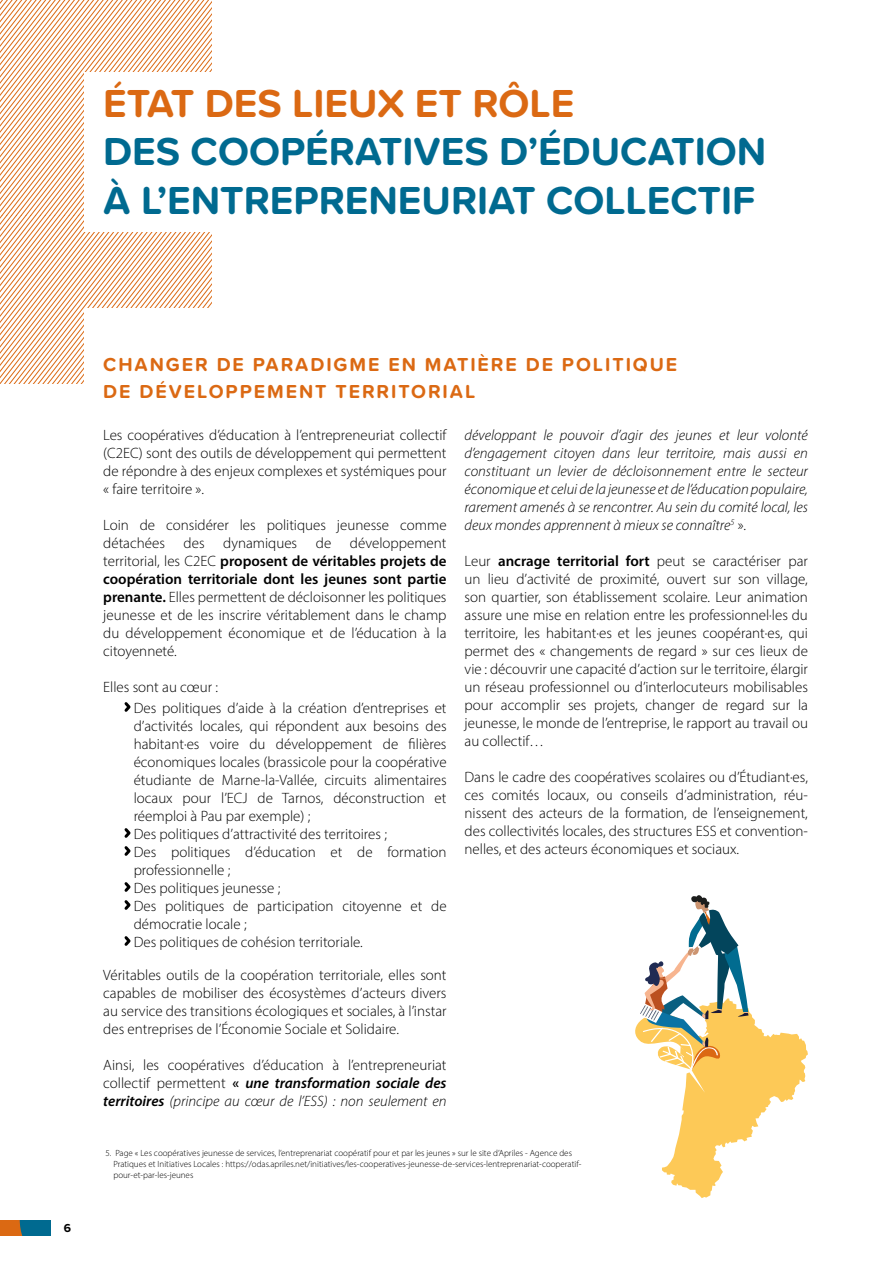
<style>
.page{position:relative;width:893px;height:1263px;background:#fff}
.page>*{position:absolute;margin:0;border:0;box-sizing:border-box;transform-origin:0 0}
.t1{font:700 40.5px/48.6px "Proxima Soft";color:#006a90}
.t2{font:700 40.5px "Proxima Soft";color:#db6913}
.t3{font:700 19.5px/26.5px "Proxima Soft";letter-spacing:.1em;color:#db6913}
.t4{font:300 15px/18px "Myriad Pro";color:#000;text-align:justify}
.t5{font:italic 300 15px/18px "Myriad Pro";color:#000;text-align:justify}
.t6{font:700 12px "Proxima Soft";color:#000}
.t7{font:300 9px/10.8px "Myriad Pro";color:#000}
.s1{font-weight:600}
.s2{font-weight:600;font-style:italic}
.s3{font-style:italic}
.s4{font-style:normal}
</style>
<div class="page">
<svg style="left:0;top:1220px;width:51px;height:15px"></svg>
<svg style="left:0;top:0;width:211px;height:383px"></svg>
<div style="left:84px;top:72px;width:186px;height:160px;background:#fff"></div>
<svg style="left:124px;top:702px;width:7px;height:10px"></svg>
<svg style="left:124px;top:828px;width:7px;height:28px"></svg>
<svg style="left:124px;top:882px;width:7px;height:28px"></svg>
<svg style="left:124px;top:936px;width:7px;height:10px"></svg>
<div style="left:84px;top:308px;width:186px;height:96px;background:#fff"></div>
<svg style="left:635px;top:895px;width:173px;height:303px"></svg>
<h1 class="t2" style="left:103px;top:73px;width:473px">ÉTAT DES LIEUX ET RÔLE</h1>
<h1 class="t1" style="left:103px;top:126px;width:665px">DES COOPÉRATIVES D’ÉDUCATION<br>À L’ENTREPRENEURIAT COLLECTIF</h1>
<p class="t6" style="left:64px;top:1219px;width:9px">6</p>
<h2 class="t3" style="left:103px;top:351px;width:576px">CHANGER DE PARADIGME EN MATIÈRE DE POLITIQUE<br>DE DÉVELOPPEMENT TERRITORIAL</h2>
<p class="t4" style="left:103px;top:426px;width:345px">Les coopératives d’éducation à l’entrepreneuriat collectif (C2EC) sont des outils de développement qui permettent de répondre à des enjeux complexes et systémiques pour « faire territoire ».</p>
<p class="t4" style="left:103px;top:516px;width:345px">Loin de considérer les politiques jeunesse comme détachées des dynamiques de développement territorial, les C2EC <span class="s1">proposent de véritables projets de coopération territoriale dont les jeunes sont partie prenante.</span> Elles permettent de décloisonner les politiques jeunesse et de les inscrire véritablement dans le champ du développement économique et de l’éducation à la citoyenneté.</p>
<p class="t4" style="left:134px;top:676px;width:314px;line-height:21px;text-indent:-30px">Elles sont au cœur :<br>Des politiques d’aide à la création d’entreprises et</p>
<p class="t4" style="left:134px;top:717px;width:314px;text-align:left">d’activités locales, qui répondent aux besoins des habitant·es voire du développement de filières économiques locales (brassicole pour la coopérative étudiante de Marne-la-Vallée, circuits alimentaires locaux pour l’ECJ de Tarnos, déconstruction et réemploi à Pau par exemple) ;<br>Des politiques d’attractivité des territoires ;<br>Des politiques d’éducation et de formation professionnelle ;<br>Des politiques jeunesse ;<br>Des politiques de participation citoyenne et de démocratie locale ;<br>Des politiques de cohésion territoriale.</p>
<p class="t4" style="left:103px;top:966px;width:345px">Véritables outils de la coopération territoriale, elles sont capables de mobiliser des écosystèmes d’acteurs divers au service des transitions écologiques et sociales, à l’instar des entreprises de l’Économie Sociale et Solidaire.</p>
<p class="t4" style="left:103px;top:1056px;width:345px">Ainsi, les coopératives d’éducation à l’entrepreneuriat collectif permettent <span class="s1">«</span> <span class="s2">une transformation sociale des territoires</span> <span class="s3">(principe au cœur de l’ESS) : non seulement en</span></p>
<p class="t5" style="left:465px;top:426px;width:345px">développant le pouvoir d’agir des jeunes et leur volonté d’engagement citoyen dans leur territoire, mais aussi en constituant un levier de décloisonnement entre le secteur économique et celui de la jeunesse et de l’éducation populaire, rarement amenés à se rencontrer. Au sein du comité local, les deux mondes apprennent à mieux se connaître<sup>5</sup> <span class="s4">».</span></p>
<p class="t4" style="left:465px;top:552px;width:345px">Leur <span class="s1">ancrage territorial fort</span> peut se caractériser par un lieu d’activité de proximité, ouvert sur son village, son quartier, son établissement scolaire. Leur animation assure une mise en relation entre les professionnel·les du territoire, les habitant·es et les jeunes coopérant·es, qui permet des « changements de regard » sur ces lieux de vie : découvrir une capacité d’action sur le territoire, élargir un réseau professionnel ou d’interlocuteurs mobilisables pour accomplir ses projets, changer de regard sur la jeunesse, le monde de l’entreprise, le rapport au travail ou au collectif…</p>
<p class="t4" style="left:465px;top:768px;width:345px">Dans le cadre des coopératives scolaires ou d’Étudiant·es, ces comités locaux, ou conseils d’administration, réu&shy;nissent des acteurs de la formation, de l’enseignement, des collectivités locales, des structures ESS et convention&shy;nelles, et des acteurs économiques et sociaux.</p>
<p class="t7" style="left:113px;top:1148px;width:469px;text-indent:-8px">5. Page « Les coopératives jeunesse de services, l’entreprenariat coopératif pour et par les jeunes » sur le site d’Apriles - Agence des<br>Pratiques et Initiatives Locales : https://odas.apriles.net/initiatives/les-cooperatives-jeunesse-de-services-lentreprenariat-cooperatif&shy;pour-et-par-les-jeunes</p>
</div>
